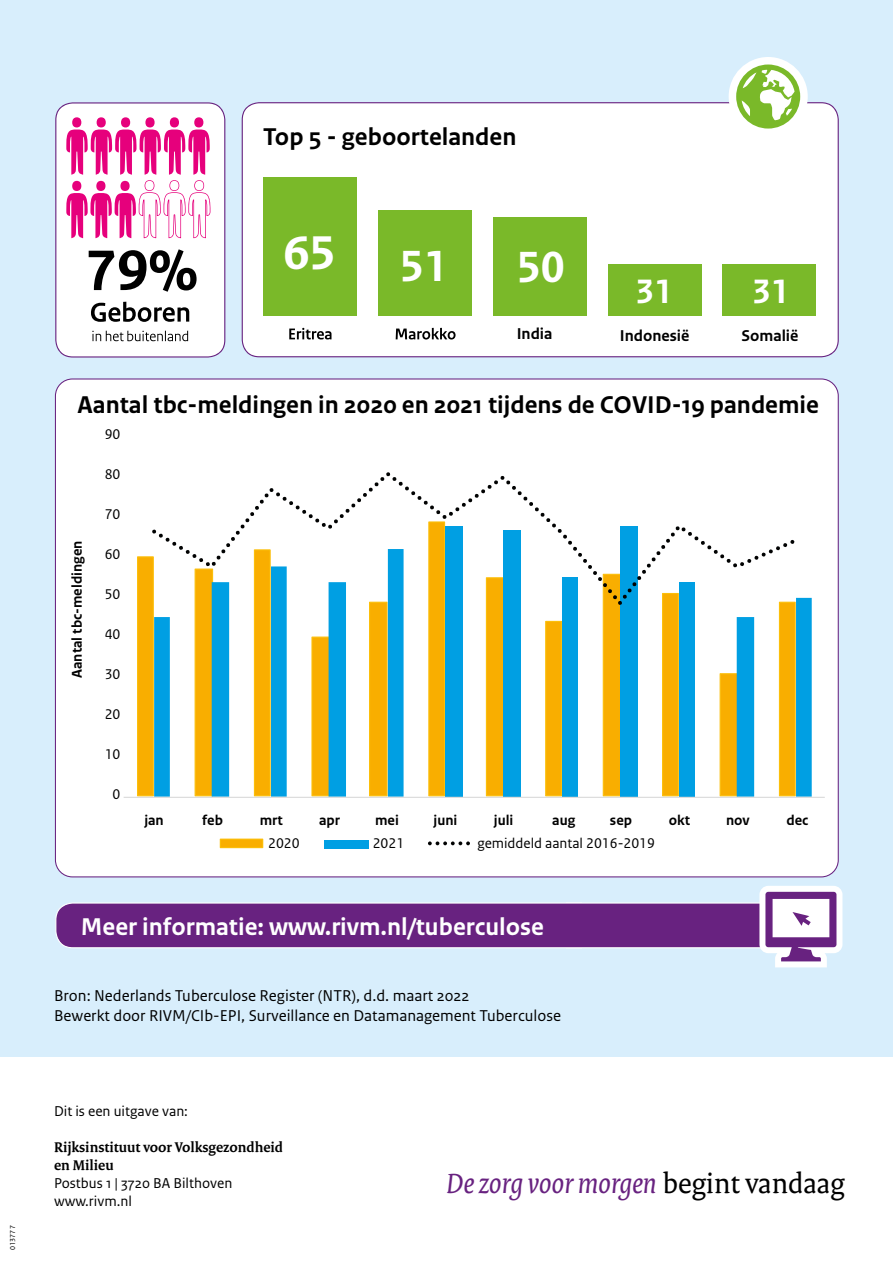
<style>
.page{position:relative;width:893px;height:1263px;background:#fff}
.page>*{position:absolute;margin:0;border:0;box-sizing:border-box;transform-origin:0 0}
.t1{font:700 60px "Rijksoverheid Sans Text";color:#000}
.t2{font:700 49.8px "Rijksoverheid Sans Text";color:#fff}
.t3{font:700 45.9px "Rijksoverheid Sans Text";color:#fff}
.t4{font:700 35.55px "Rijksoverheid Sans Text";color:#fff}
._33_RIVM_Pay-off_A4{font:italic 30px "Rijksoverheid Serif";color:#682280}
.H2_illustratie{font:700 25.5px "Rijksoverheid Sans Text";color:#000}
.t5{font:700 25.5px "Rijksoverheid Sans Text";color:#fff}
.body_10pt{font:16.5px/19.8px "Rijksoverheid Sans Text";color:#000}
.t6{font:700 16.5px "Rijksoverheid Sans Text";color:#000}
._10_RIVM_Broodtekst{font:15px "Rijksoverheid Sans Text";color:#000}
._10_RIVM_Broodtekst-2{font:700 15px/18px "Rijksoverheid Serif";color:#000}
.t7{font:700 14.85px "Rijksoverheid Sans Text";color:#000}
.t8{font:14.85px "Rijksoverheid Sans Text";color:#000}
.t9{font:7.5px "Rijksoverheid Sans Text";letter-spacing:.05em;color:#000}
.s1{font-style:normal;color:#000}
</style>
<div class="page">
<div style="left:0;top:0;width:893px;height:1056px;background:#d8eefc"></div>
<svg style="left:55px;top:102px;width:170px;height:255px;background:#ecc4dc"></svg>
<div style="left:242px;top:102px;width:597px;height:255px;background:#fff"></div>
<div style="left:263px;top:177px;width:94px;height:139px;background:#7ab929"></div>
<div style="left:378px;top:210px;width:94px;height:106px;background:#7ab929"></div>
<div style="left:608px;top:264px;width:93px;height:52px;background:#7ab929"></div>
<div style="left:493px;top:217px;width:94px;height:99px;background:#7ab929"></div>
<div style="left:723px;top:264px;width:93px;height:52px;background:#7ab929"></div>
<div style="left:729px;top:57px;width:79px;height:79px;background:#fff;border-radius:50%"></div>
<svg style="left:736px;top:65px;width:64px;height:64px"></svg>
<svg style="left:289px;top:328px;width:42px;height:11px"></svg>
<svg style="left:396px;top:328px;width:60px;height:11px"></svg>
<svg style="left:55px;top:886px;width:787px;height:81px"></svg>
<div style="left:55px;top:379px;width:783px;height:498px;background:#fff;border-radius:17px"></div>
<svg style="left:137px;top:556px;width:17px;height:241px;background:#f9b003"></svg>
<svg style="left:154px;top:597px;width:658px;height:200px"></svg>
<hr style="left:124px;top:797px;width:701px;height:1px;background:#d9d9d9">
<svg style="left:152px;top:472px;width:643px;height:133px"></svg>
<div style="left:220px;top:839px;width:43px;height:9px;background:#f9ae00"></div>
<div style="left:220px;top:838px;width:43px;height:10px;border:1px solid #fcbf0a"></div>
<div style="left:325px;top:840px;width:44px;height:8px;background:#009fe3"></div>
<svg style="left:428px;top:841px;width:42px;height:4px"></svg>
<p class="t9" style="left:8px;top:1250px;width:26px;rotate:-90deg">013777</p>
<p class="t1" style="left:86px;top:237px;width:114px">79%</p>
<h2 class="H2_illustratie" style="left:263px;top:122px;width:255px">Top 5 - geboortelanden</h2>
<p class="t2" style="left:283px;top:224px;width:54px">65</p>
<p class="t3" style="left:400px;top:240px;width:50px">51</p>
<p class="t3" style="left:517px;top:241px;width:50px">50</p>
<p class="t4" style="left:635px;top:271px;width:39px">31</p>
<p class="t4" style="left:752px;top:271px;width:39px">31</p>
<p class="t6" style="left:517px;top:325px;width:37px">India</p>
<p class="t6" style="left:620px;top:326px;width:71px">Indonesië</p>
<p class="t6" style="left:741px;top:326px;width:59px">Somalië</p>
<h2 class="H2_illustratie" style="left:78px;top:391px;width:743px">Aantal tbc-meldingen in 2020 en 2021 tijdens de COVID-19 pandemie</h2>
<p class="t7" style="left:69px;top:678px;width:139px;rotate:-90deg">Aantal tbc-meldingen</p>
<p class="t8" style="left:105px;top:425px;width:17px">90</p>
<p class="t8" style="left:105px;top:465px;width:17px">80</p>
<p class="t8" style="left:105px;top:506px;width:17px">70</p>
<p class="t8" style="left:105px;top:546px;width:17px">60</p>
<p class="t8" style="left:105px;top:586px;width:17px">50</p>
<p class="t8" style="left:105px;top:626px;width:17px">40</p>
<p class="t8" style="left:105px;top:666px;width:17px">30</p>
<p class="t8" style="left:105px;top:706px;width:17px">20</p>
<p class="t8" style="left:105px;top:746px;width:17px">10</p>
<p class="t8" style="left:113px;top:786px;width:9px">0</p>
<p class="t7" style="left:144px;top:812px;width:21px">jan</p>
<p class="t7" style="left:202px;top:812px;width:22px">feb</p>
<p class="t7" style="left:260px;top:812px;width:24px">mrt</p>
<p class="t7" style="left:319px;top:812px;width:22px">apr</p>
<p class="t7" style="left:375px;top:812px;width:25px">mei</p>
<p class="t7" style="left:434px;top:812px;width:25px">juni</p>
<p class="t7" style="left:494px;top:812px;width:21px">juli</p>
<p class="t7" style="left:552px;top:812px;width:25px">aug</p>
<p class="t7" style="left:610px;top:812px;width:24px">sep</p>
<p class="t7" style="left:669px;top:812px;width:23px">okt</p>
<p class="t7" style="left:726px;top:812px;width:25px">nov</p>
<p class="t7" style="left:786px;top:812px;width:23px">dec</p>
<p class="t8" style="left:268px;top:835px;width:33px">2020</p>
<p class="t8" style="left:373px;top:835px;width:33px">2021</p>
<p class="t8" style="left:477px;top:835px;width:179px">gemiddeld aantal 2016-2019</p>
<p class="t5" style="left:81px;top:912px;width:465px">Meer informatie: www.rivm.nl/tuberculose</p>
<p class="body_10pt" style="left:54px;top:986px;width:508px">Bron: Nederlands Tuberculose Register (NTR), d.d. maart 2022<br>Bewerkt door RIVM/CIb-EPI, Surveillance en Datamanagement Tuberculose</p>
<p class="_10_RIVM_Broodtekst" style="left:54px;top:1103px;width:135px">Dit is een uitgave van:</p>
<p class="_10_RIVM_Broodtekst-2" style="left:54px;top:1138px;width:231px">Rijksinstituut voor Volksgezondheid en Milieu</p>
<p class="_10_RIVM_Broodtekst" style="left:54px;top:1175px;width:180px">Postbus 1 | 3720 BA Bilthoven</p>
<p class="_10_RIVM_Broodtekst" style="left:54px;top:1193px;width:79px">www.rivm.nl</p>
<p class="_33_RIVM_Pay-off_A4" style="left:446px;top:1165px;width:400px">De zorg voor morgen <span class="s1">begint vandaag</span></p>
</div>
